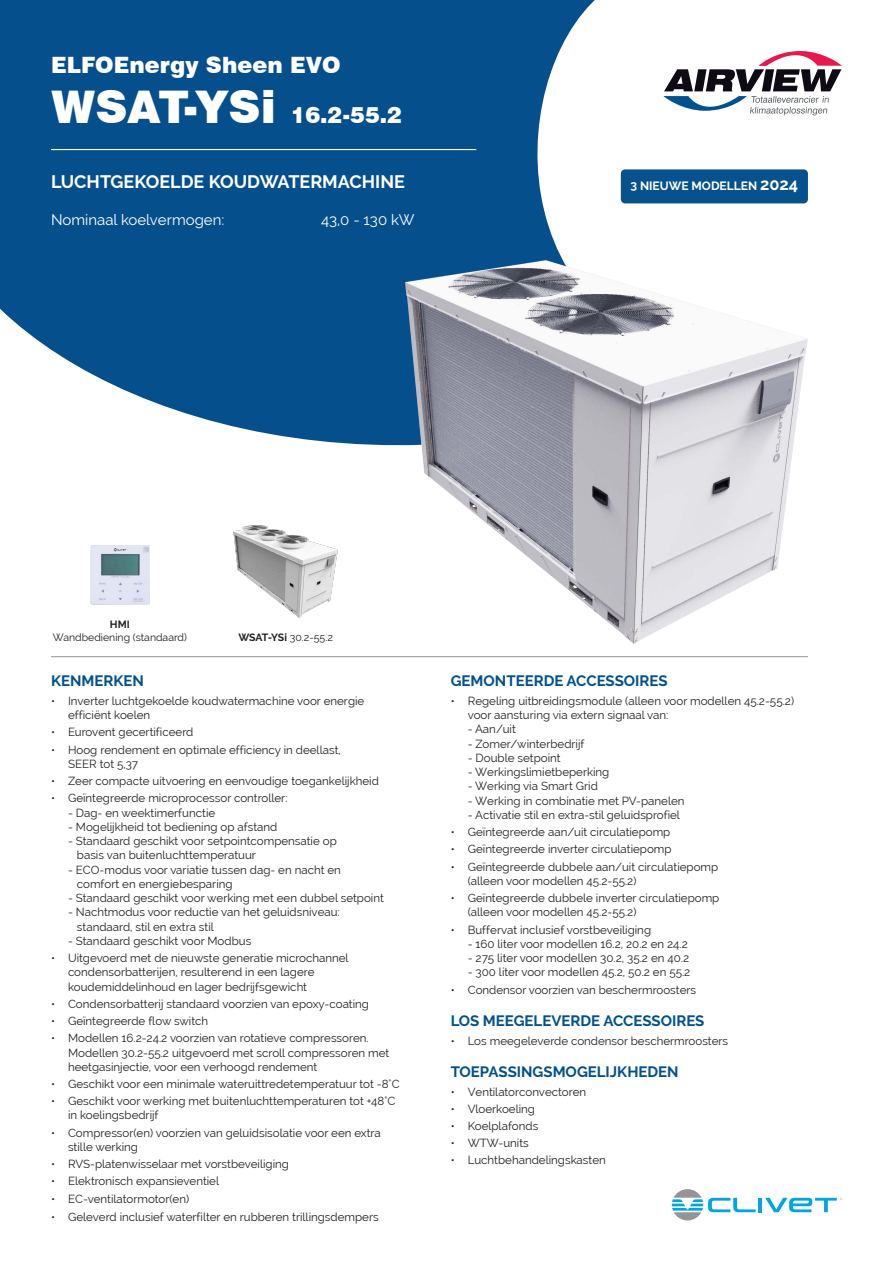
<style>
.page{position:relative;width:893px;height:1263px;background:#fff}
.page>*{position:absolute;margin:0;border:0;box-sizing:border-box;transform-origin:0 0}
.t1{font:900 22.5px "Swiss 721 BT";color:#fff}
.t2{font:700 18px "Raleway";color:#fff}
.t3{font:700 15px "Raleway";color:#01518c}
.t4{font:15px "Raleway";color:#fff}
.t5{font:700 12px "Raleway";color:#fff}
.t6{font:11.55px/14.2px "Raleway";color:#231f20}
.t7{font:10.5px "Raleway";color:#231f20}
.t8{font:700 10.5px "Raleway";color:#231f20}
.s1{font-size:45px}
.s2{font-size:16.5px}
.s3{font-weight:700}
</style>
<div class="page">
<svg style="left:0;top:0;width:741px;height:446px;fill:#064f8d"></svg>
<svg style="left:663px;top:43px;width:179px;height:76px"></svg>
<hr style="left:51px;top:149px;width:425px;height:1px;background:#fff">
<hr style="left:51px;top:656px;width:757px;height:1px;background:#939598">
<img style="left:90px;top:545px;width:60px;height:59px">
<img style="left:234px;top:526px;width:103px;height:91px">
<img style="left:405px;top:261px;width:403px;height:382px">
<hr style="left:758px;top:1198px;width:4px;height:14px;background:#00a5e3">
<svg style="left:765px;top:1198px;width:77px;height:14px"></svg>
<svg style="left:672px;top:1189px;width:84px;height:31px"></svg>
<div style="left:621px;top:169px;width:187px;height:34px;background:#07518c;border-radius:4px"></div>
<p class="t1" style="left:51px;top:52px;width:291px">ELFOEnergy Sheen EVO</p>
<p class="t1" style="left:51px;top:101px;width:353px"><span class="s1">WSAT-YSi</span> 16.2-55.2</p>
<p class="t2" style="left:51px;top:171px;width:355px">LUCHTGEKOELDE KOUDWATERMACHINE</p>
<p class="t4" style="left:51px;top:211px;width:175px">Nominaal koelvermogen:</p>
<p class="t4" style="left:321px;top:211px;width:95px">43,0 - 130 kW</p>
<p class="t5" style="left:630px;top:179px;width:169px">3 NIEUWE MODELLEN <span class="s2">2024</span></p>
<p class="t8" style="left:110px;top:618px;width:21px">HMI</p>
<p class="t7" style="left:53px;top:631px;width:136px">Wandbediening (standaard)</p>
<p class="t3" style="left:51px;top:672px;width:94px">KENMERKEN</p>
<p class="t6" style="left:68px;top:694px;width:298px;text-indent:-17px">• Inverter luchtgekoelde koudwatermachine voor energie efficiënt koelen</p>
<p class="t6" style="left:51px;top:725px;width:144px">• Eurovent gecertificeerd</p>
<p class="t6" style="left:68px;top:742px;width:274px;text-indent:-17px">• Hoog rendement en optimale efficiency in deellast,<br>SEER tot 5,37</p>
<p class="t6" style="left:51px;top:774px;width:329px">• Zeer compacte uitvoering en eenvoudige toegankelijkheid</p>
<p class="t6" style="left:51px;top:791px;width:238px">• Geïntegreerde microprocessor controller:</p>
<p class="t6" style="left:68px;top:805px;width:149px">- Dag- en weektimerfunctie</p>
<p class="t6" style="left:68px;top:820px;width:211px">- Mogelijkheid tot bediening op afstand</p>
<p class="t6" style="left:77px;top:834px;width:261px;text-indent:-9px">- Standaard geschikt voor setpointcompensatie op basis van buitenluchttemperatuur</p>
<p class="t6" style="left:77px;top:862px;width:266px;text-indent:-9px">- ECO-modus voor variatie tussen dag- en nacht en comfort en energiebesparing</p>
<p class="t6" style="left:68px;top:891px;width:317px">- Standaard geschikt voor werking met een dubbel setpoint</p>
<p class="t6" style="left:77px;top:905px;width:264px;text-indent:-9px">- Nachtmodus voor reductie van het geluidsniveau: standaard, stil en extra stil</p>
<p class="t6" style="left:68px;top:934px;width:185px">- Standaard geschikt voor Modbus</p>
<p class="t6" style="left:68px;top:951px;width:282px;text-indent:-17px">• Uitgevoerd met de nieuwste generatie microchannel condensorbatterijen, resulterend in een lagere koudemiddelinhoud en lager bedrijfsgewicht</p>
<p class="t6" style="left:51px;top:996px;width:319px">• Condensorbatterij standaard voorzien van epoxy-coating</p>
<p class="t6" style="left:51px;top:1014px;width:159px">• Geïntegreerde flow switch</p>
<p class="t6" style="left:68px;top:1031px;width:323px;text-indent:-17px">• Modellen 16.2-24.2 voorzien van rotatieve compressoren.<br>Modellen 30.2-55.2 uitgevoerd met scroll compressoren met heetgasinjectie, voor een verhoogd rendement</p>
<p class="t6" style="left:51px;top:1077px;width:350px">• Geschikt voor een minimale wateruittredetemperatuur tot -8°C</p>
<p class="t6" style="left:68px;top:1094px;width:329px;text-indent:-17px">• Geschikt voor werking met buitenluchttemperaturen tot +48°C in koelingsbedrijf</p>
<p class="t6" style="left:68px;top:1125px;width:314px;text-indent:-17px">• Compressor(en) voorzien van geluidsisolatie voor een extra stille werking</p>
<p class="t6" style="left:51px;top:1157px;width:239px">• RVS-platenwisselaar met vorstbeveiliging</p>
<p class="t6" style="left:51px;top:1174px;width:170px">• Elektronisch expansieventiel</p>
<p class="t6" style="left:51px;top:1191px;width:140px">• EC-ventilatormotor(en)</p>
<p class="t6" style="left:51px;top:1209px;width:329px">• Geleverd inclusief waterfilter en rubberen trillingsdempers</p>
<p class="t7" style="left:238px;top:631px;width:96px"><span class="s3">WSAT-YSi</span> 30.2-55.2</p>
<p class="t3" style="left:451px;top:672px;width:218px">GEMONTEERDE ACCESSOIRES</p>
<p class="t6" style="left:468px;top:694px;width:328px;text-indent:-17px">• Regeling uitbreidingsmodule (alleen voor modellen 45.2-55.2) voor aansturing via extern signaal van:</p>
<p class="t6" style="left:468px;top:722px;width:50px">- Aan/uit</p>
<p class="t6" style="left:468px;top:736px;width:118px">- Zomer/winterbedrijf</p>
<p class="t6" style="left:468px;top:751px;width:94px">- Double setpoint</p>
<p class="t6" style="left:468px;top:765px;width:143px">- Werkingslimietbeperking</p>
<p class="t6" style="left:468px;top:779px;width:132px">- Werking via Smart Grid</p>
<p class="t6" style="left:468px;top:793px;width:218px">- Werking in combinatie met PV-panelen</p>
<p class="t6" style="left:468px;top:808px;width:214px">- Activatie stil en extra-stil geluidsprofiel</p>
<p class="t6" style="left:451px;top:825px;width:221px">• Geïntegreerde aan/uit circulatiepomp</p>
<p class="t6" style="left:451px;top:842px;width:222px">• Geïntegreerde inverter circulatiepomp</p>
<p class="t6" style="left:468px;top:859px;width:252px;text-indent:-17px">• Geïntegreerde dubbele aan/uit circulatiepomp (alleen voor modellen 45.2-55.2)</p>
<p class="t6" style="left:468px;top:891px;width:253px;text-indent:-17px">• Geïntegreerde dubbele inverter circulatiepomp (alleen voor modellen 45.2-55.2)</p>
<p class="t6" style="left:451px;top:922px;width:202px">• Buffervat inclusief vorstbeveiliging</p>
<p class="t6" style="left:468px;top:936px;width:222px">- 160 liter voor modellen 16.2, 20.2 en 24.2</p>
<p class="t6" style="left:468px;top:951px;width:223px">- 275 liter voor modellen 30.2, 35.2 en 40.2</p>
<p class="t6" style="left:468px;top:965px;width:224px">- 300 liter voor modellen 45.2, 50.2 en 55.2</p>
<p class="t6" style="left:451px;top:983px;width:247px">• Condensor voorzien van beschermroosters</p>
<p class="t3" style="left:451px;top:1012px;width:255px">LOS MEEGELEVERDE ACCESSOIRES</p>
<p class="t6" style="left:451px;top:1034px;width:279px">• Los meegeleverde condensor beschermroosters</p>
<p class="t3" style="left:451px;top:1063px;width:229px">TOEPASSINGSMOGELIJKHEDEN</p>
<p class="t6" style="left:451px;top:1084px;width:137px">• Ventilatorconvectoren</p>
<p class="t6" style="left:451px;top:1101px;width:86px">• Vloerkoeling</p>
<p class="t6" style="left:451px;top:1119px;width:89px">• Koelplafonds</p>
<p class="t6" style="left:451px;top:1136px;width:80px">• WTW-units</p>
<p class="t6" style="left:451px;top:1153px;width:157px">• Luchtbehandelingskasten</p>
</div>
